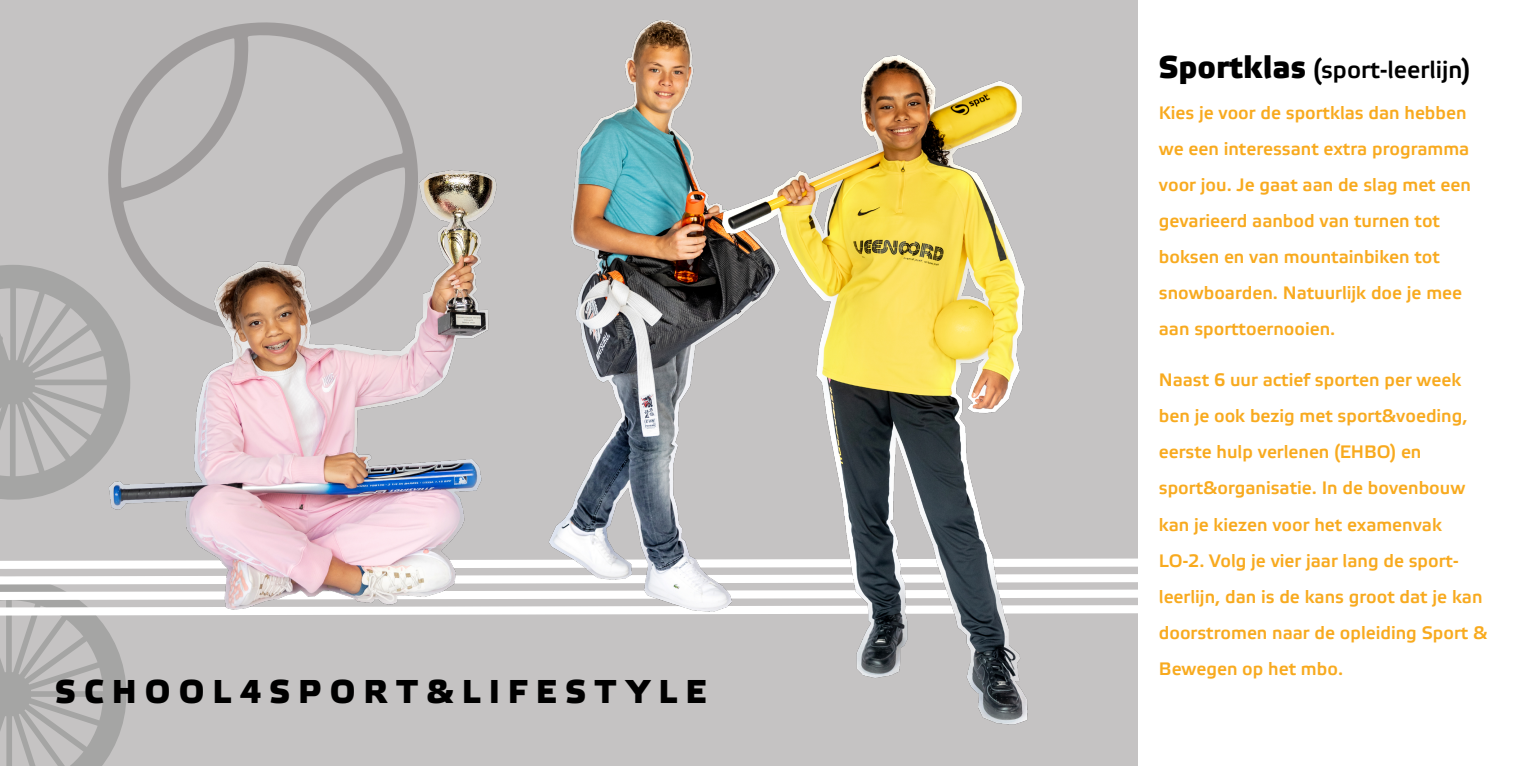
<style>
.page{position:relative;width:1531px;height:766px;background:#fff}
.page>*{position:absolute;margin:0;border:0;box-sizing:border-box;transform-origin:0 0}
.t1{font:700 33px "Etelka Medium Pro";letter-spacing:.255em;color:#000}
.t2{font:24px "Etelka Medium Pro";color:#000}
.t3{font:500 18px/36px "Etelka";color:#f8aa1f}
.s1{font-weight:700;font-size:31.5px}
.s2{font-size:27px}
</style>
<div class="page">
<div style="left:1px;top:0;width:1136px;height:765px;background:#c5c3c3"></div>
<svg style="left:111px;top:22px;width:303px;height:121px"></svg>
<svg style="left:0;top:639px;width:1138px;height:126px"></svg>
<img style="left:440px;top:36px;width:198px;height:606px">
<img style="left:638px;top:0;width:500px;height:762px">
<img style="left:0;top:143px;width:700px;height:496px">
<h1 class="t1" style="left:55px;top:672px;width:652px">SCHOOL4SPORT&amp;LIFESTYLE</h1>
<h2 class="t2" style="left:1159px;top:56px;width:313px"><span class="s1">Sportklas</span> <span class="s2">(</span>sport-leerlijn<span class="s2">)</span></h2>
<p class="t3" style="left:1159px;top:95px;width:313px">Kies je voor de sportklas dan hebben we een interessant extra programma voor jou. Je gaat aan de slag met een gevarieerd aanbod van turnen tot boksen en van mountainbiken tot snowboarden. Natuurlijk doe je mee aan sporttoernooien.</p>
<p class="t3" style="left:1159px;top:362px;width:330px">Naast 6 uur actief sporten per week ben je ook bezig met sport&amp;voeding, eerste hulp verlenen (EHBO) en sport&amp;organisatie. In de bovenbouw kan je kiezen voor het examenvak LO-2. Volg je vier jaar lang de sport&shy;leerlijn, dan is de kans groot dat je kan doorstromen naar de opleiding Sport &amp; Bewegen op het mbo.</p>
</div>
